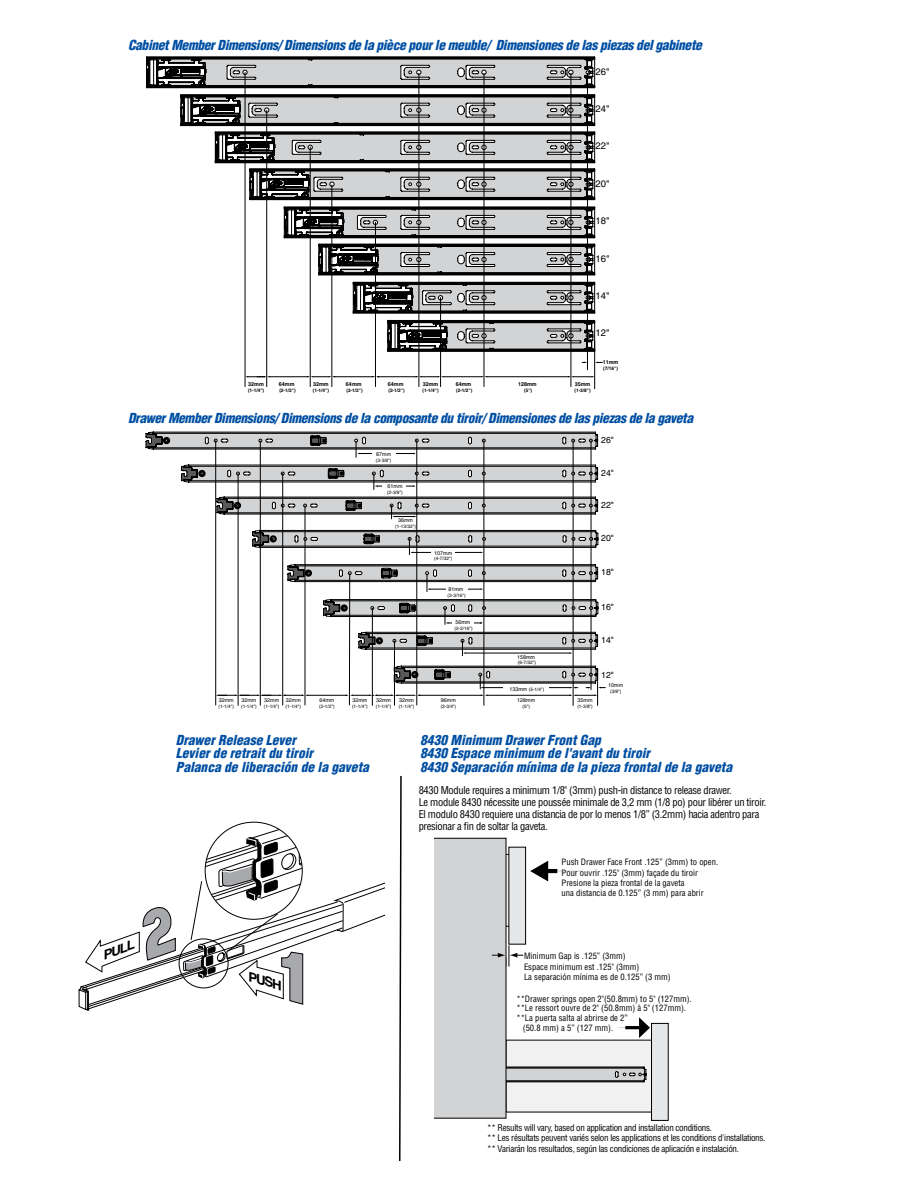
<style>
.page{position:relative;width:918px;height:1188px;background:#fff}
.page>*{position:absolute;margin:0;border:0;box-sizing:border-box;transform-origin:0 0}
.t1{font:italic 900 condensed 13.5px "Helvetica";letter-spacing:-.025em;color:#004fa3}
.t2{font:italic 900 condensed 13.5px/13.5px "Helvetica";color:#004fa3}
.t3{font:italic 700 12.75px "Helvetica";color:#000;scale:1.09 1}
.t4{font:italic 700 12.6px "Helvetica";color:#000;scale:1.13 1}
.t5{font:condensed 10.5px/12px "Helvetica";letter-spacing:-.03em;color:#000}
.t6{font:9.45px "Helvetica";color:#000}
.t7{font:condensed 9px/10.8px "Helvetica";letter-spacing:-.03em;color:#000}
.t8{font:8.7px "Helvetica";color:#000}
.t9{font:condensed 8.55px/10.4px "Helvetica";color:#000}
.t10{font:5.4px "Helvetica";color:#000}
.t11{font:700 5.4px "Helvetica";color:#000}
.t12{font:700 4.8px "Helvetica";color:#000}
.t13{font:4.65px "Helvetica";color:#000}
.s1{font-size:5.4px}
</style>
<div class="page">
<svg style="left:78px;top:822px;width:306px;height:189px"></svg>
<svg style="left:146px;top:57px;width:449px;height:295px"></svg>
<hr style="left:484px;top:73px;width:1px;height:314px;background:#000">
<hr style="left:571px;top:73px;width:1px;height:314px;background:#000">
<hr style="left:487px;top:376px;width:82px;height:1px;background:#000">
<hr style="left:444px;top:376px;width:37px;height:1px;background:#000">
<hr style="left:378px;top:376px;width:39px;height:1px;background:#000">
<hr style="left:270px;top:376px;width:38px;height:1px;background:#000">
<hr style="left:334px;top:376px;width:39px;height:1px;background:#000">
<svg style="left:416px;top:376px;width:28px;height:2px"></svg>
<svg style="left:246px;top:376px;width:24px;height:2px"></svg>
<svg style="left:307px;top:376px;width:28px;height:2px"></svg>
<hr style="left:594px;top:341px;width:1px;height:48px;background:#000">
<hr style="left:440px;top:298px;width:1px;height:89px;background:#000">
<hr style="left:419px;top:73px;width:1px;height:314px;background:#000">
<hr style="left:375px;top:222px;width:1px;height:165px;background:#000">
<hr style="left:587px;top:73px;width:1px;height:297px;background:#000">
<hr style="left:332px;top:185px;width:1px;height:202px;background:#000">
<hr style="left:310px;top:147px;width:1px;height:240px;background:#000">
<hr style="left:266px;top:110px;width:1px;height:277px;background:#000">
<hr style="left:245px;top:73px;width:1px;height:314px;background:#000">
<svg style="left:568px;top:376px;width:27px;height:2px"></svg>
<hr style="left:484px;top:440px;width:1px;height:265px;background:#000">
<hr style="left:573px;top:440px;width:1px;height:265px;background:#000">
<hr style="left:487px;top:695px;width:84px;height:1px;background:#000">
<hr style="left:419px;top:695px;width:63px;height:1px;background:#000">
<hr style="left:308px;top:695px;width:39px;height:1px;background:#000">
<hr style="left:597px;top:669px;width:1px;height:36px;background:#000">
<hr style="left:417px;top:440px;width:1px;height:265px;background:#000">
<hr style="left:372px;top:608px;width:1px;height:97px;background:#000">
<hr style="left:394px;top:641px;width:1px;height:64px;background:#000">
<hr style="left:591px;top:440px;width:1px;height:250px;background:#000">
<hr style="left:349px;top:573px;width:1px;height:132px;background:#000">
<hr style="left:305px;top:506px;width:1px;height:199px;background:#000">
<hr style="left:282px;top:473px;width:1px;height:232px;background:#000">
<hr style="left:260px;top:441px;width:1px;height:264px;background:#000">
<hr style="left:238px;top:474px;width:1px;height:231px;background:#000">
<hr style="left:215px;top:441px;width:1px;height:264px;background:#000">
<svg style="left:569px;top:695px;width:28px;height:1px"></svg>
<svg style="left:347px;top:695px;width:72px;height:1px"></svg>
<svg style="left:146px;top:432px;width:459px;height:257px"></svg>
<div style="left:452px;top:620px;width:22px;height:7px;background:#fff"></div>
<svg style="left:216px;top:695px;width:92px;height:1px"></svg>
<div style="left:652px;top:1023px;width:16px;height:97px;background:#e6e7e8"></div>
<div style="left:651px;top:1023px;width:18px;height:98px;border:1px solid #000"></div>
<svg style="left:435px;top:838px;width:215px;height:281px"></svg>
<svg style="left:399px;top:775px;width:3px;height:386px"></svg>
<h1 class="t1" style="left:128px;top:36px;width:575px">Cabinet Member Dimensions/ Dimensions de la pièce pour le meuble/ Dimensiones de las piezas del gabinete</h1>
<p class="t6" style="left:596px;top:66px;width:15px">26"</p>
<p class="t6" style="left:596px;top:103px;width:15px">24"</p>
<p class="t6" style="left:596px;top:141px;width:15px">22"</p>
<p class="t6" style="left:596px;top:178px;width:15px">20"</p>
<p class="t6" style="left:596px;top:215px;width:15px">18"</p>
<p class="t6" style="left:596px;top:253px;width:15px">16"</p>
<p class="t6" style="left:596px;top:290px;width:15px">14"</p>
<p class="t6" style="left:596px;top:328px;width:15px">12"</p>
<p class="t11" style="left:248px;top:381px;width:17px">32mm</p>
<p class="t12" style="left:248px;top:387px;width:18px">(1-1/4")</p>
<p class="t11" style="left:279px;top:381px;width:17px">64mm</p>
<p class="t12" style="left:279px;top:387px;width:18px">(2-1/2")</p>
<p class="t11" style="left:313px;top:381px;width:17px">32mm</p>
<p class="t12" style="left:313px;top:387px;width:18px">(1-1/4")</p>
<p class="t11" style="left:346px;top:381px;width:17px">64mm</p>
<p class="t12" style="left:346px;top:387px;width:18px">(2-1/2")</p>
<p class="t11" style="left:388px;top:381px;width:17px">64mm</p>
<p class="t12" style="left:388px;top:387px;width:18px">(2-1/2")</p>
<p class="t11" style="left:423px;top:381px;width:17px">32mm</p>
<p class="t12" style="left:423px;top:387px;width:18px">(1-1/4")</p>
<p class="t11" style="left:456px;top:381px;width:17px">64mm</p>
<p class="t12" style="left:456px;top:387px;width:18px">(2-1/2")</p>
<p class="t11" style="left:518px;top:381px;width:20px">128mm</p>
<p class="t12" style="left:524px;top:387px;width:10px">(5")</p>
<p class="t11" style="left:575px;top:381px;width:17px">35mm</p>
<p class="t12" style="left:575px;top:387px;width:18px">(1-3/8")</p>
<p class="t11" style="left:603px;top:359px;width:17px">11mm</p>
<p class="t12" style="left:603px;top:365px;width:16px">(7/16")</p>
<h1 class="t1" style="left:128px;top:410px;width:567px">Drawer Member Dimensions/ Dimensions de la composante du tiroir/ Dimensiones de las piezas de la gaveta</h1>
<p class="t8" style="left:601px;top:435px;width:14px">26"</p>
<p class="t10" style="left:376px;top:451px;width:16px">87mm</p>
<p class="t13" style="left:376px;top:458px;width:17px">(3-3/8")</p>
<p class="t8" style="left:601px;top:468px;width:14px">24"</p>
<p class="t10" style="left:388px;top:483px;width:16px">61mm</p>
<p class="t13" style="left:387px;top:490px;width:17px">(2-3/8")</p>
<p class="t8" style="left:601px;top:500px;width:14px">22"</p>
<p class="t10" style="left:398px;top:517px;width:16px">36mm</p>
<p class="t13" style="left:395px;top:523px;width:22px">(1-13/32")</p>
<p class="t8" style="left:601px;top:533px;width:14px">20"</p>
<p class="t10" style="left:434px;top:550px;width:19px">107mm</p>
<p class="t13" style="left:434px;top:556px;width:20px">(4-7/32")</p>
<p class="t8" style="left:601px;top:567px;width:14px">18"</p>
<p class="t10" style="left:449px;top:586px;width:16px">81mm</p>
<p class="t13" style="left:448px;top:593px;width:20px">(3-3/16")</p>
<p class="t8" style="left:601px;top:601px;width:14px">16"</p>
<p class="t10" style="left:455px;top:619px;width:16px">56mm</p>
<p class="t13" style="left:455px;top:625px;width:20px">(2-3/16")</p>
<p class="t10" style="left:517px;top:654px;width:19px">158mm</p>
<p class="t13" style="left:518px;top:660px;width:20px">(6-7/32")</p>
<p class="t8" style="left:601px;top:635px;width:14px">14"</p>
<p class="t8" style="left:601px;top:670px;width:14px">12"</p>
<p class="t13" style="left:510px;top:686px;width:36px"><span class="s1">133mm</span> (5-1/4”)</p>
<p class="t10" style="left:608px;top:682px;width:16px">10mm</p>
<p class="t13" style="left:610px;top:689px;width:13px">(3/8")</p>
<p class="t10" style="left:219px;top:697px;width:16px">32mm</p>
<p class="t13" style="left:218px;top:704px;width:17px">(1-1/4")</p>
<p class="t10" style="left:242px;top:697px;width:16px">32mm</p>
<p class="t13" style="left:241px;top:704px;width:17px">(1-1/4")</p>
<p class="t10" style="left:264px;top:697px;width:16px">32mm</p>
<p class="t13" style="left:264px;top:704px;width:17px">(1-1/4")</p>
<p class="t10" style="left:286px;top:697px;width:16px">32mm</p>
<p class="t13" style="left:286px;top:704px;width:17px">(1-1/4")</p>
<p class="t10" style="left:319px;top:697px;width:16px">64mm</p>
<p class="t13" style="left:319px;top:704px;width:17px">(2-1/2")</p>
<p class="t10" style="left:352px;top:697px;width:16px">32mm</p>
<p class="t13" style="left:352px;top:704px;width:17px">(1-1/4")</p>
<p class="t10" style="left:376px;top:697px;width:16px">32mm</p>
<p class="t13" style="left:376px;top:704px;width:17px">(1-1/4")</p>
<p class="t10" style="left:399px;top:697px;width:16px">32mm</p>
<p class="t13" style="left:399px;top:704px;width:17px">(1-1/4")</p>
<p class="t10" style="left:441px;top:697px;width:16px">96mm</p>
<p class="t13" style="left:441px;top:704px;width:17px">(3-3/4")</p>
<p class="t10" style="left:517px;top:697px;width:19px">128mm</p>
<p class="t13" style="left:523px;top:704px;width:9px">(5")</p>
<p class="t10" style="left:578px;top:697px;width:16px">35mm</p>
<p class="t13" style="left:577px;top:704px;width:17px">(1-3/8")</p>
<h1 class="t2" style="left:176px;top:733px;width:195px">Drawer Release Lever<br>Levier de retrait du tiroir<br>Palanca de liberación de la gaveta</h1>
<h3 class="t4" style="left:100px;top:948px;width:31px;rotate:-20deg">PULL</h3>
<h2 class="t3" style="left:252px;top:969px;width:34px;rotate:17deg">PUSH</h2>
<h1 class="t2" style="left:420px;top:733px;width:313px">8430 Minimum Drawer Front Gap<br>8430 Espace minimum de l'avant du tiroir<br>8430 Separación mínima de la pieza frontal de la gaveta</h1>
<p class="t5" style="left:419px;top:784px;width:349px">8430 Module requires a minimum 1/8" (3mm) push-in distance to release drawer.<br>Le module 8430 nécessite une poussée minimale de 3,2 mm (1/8 po) pour libérer un tiroir.<br>El modulo 8430 requiere una distancia de por lo menos 1/8” (3.2mm) hacia adentro para presionar a fin de soltar la gaveta.</p>
<p class="t9" style="left:562px;top:857px;width:158px">Push Drawer Face Front .125” (3mm) to open.<br>Pour ouvrir .125" (3mm) façade du tiroir Presione la pieza frontal de la gaveta<br>una distancia de 0.125” (3 mm) para abrir</p>
<p class="t9" style="left:524px;top:951px;width:148px">Minimum Gap is .125” (3mm)<br>Espace minimum est .125" (3mm)<br>La separación mínima es de 0.125” (3 mm)</p>
<p class="t9" style="left:516px;top:993px;width:177px">**Drawer springs open 2"(50.8mm) to 5" (127mm).</p>
<p class="t9" style="left:516px;top:1003px;width:171px">**Le ressort ouvre de 2" (50.8mm) à 5" (127mm).</p>
<p class="t9" style="left:516px;top:1013px;width:113px">**La puerta salta al abrirse de 2”</p>
<p class="t9" style="left:523px;top:1022px;width:92px">(50.8 mm) a 5” (127 mm).</p>
<p class="t7" style="left:487px;top:1122px;width:280px">** Results will vary, based on application and installation conditions.<br>** Les résultats peuvent variés selon les applications et les conditions d'installations. ** Variarán los resultados, según las condiciones de aplicación e instalación.</p>
</div>
